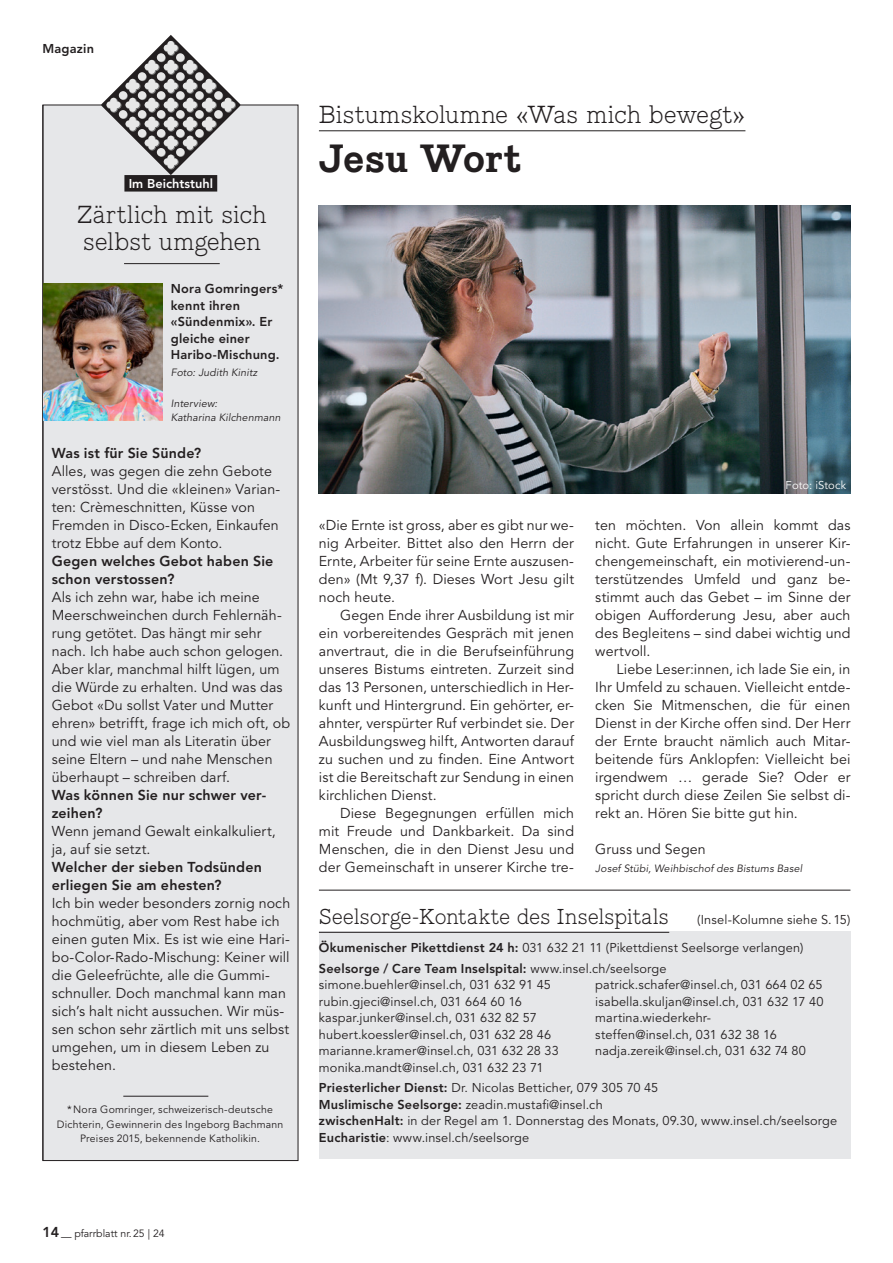
<style>
.page{position:relative;width:893px;height:1263px;background:#fff}
.page>*{position:absolute;margin:0;border:0;box-sizing:border-box;transform-origin:0 0}
.t1{font:700 37.5px "Piek";letter-spacing:-.015em;color:#231f20}
.t2{font:300 24px/27px "Piek";letter-spacing:-.015em;color:#231f20}
.t3{font:300 21px "Piek";letter-spacing:-.01em;color:#231f20}
.t4{font:14.25px/18px "Avenir LT Std";letter-spacing:.01em;color:#231f20;text-align:justify}
.t5{font:800 14.25px/18px "Avenir LT Std";letter-spacing:.015em;color:#231f20}
.t6{font:12.75px/16.5px "Avenir LT Std";letter-spacing:.01em;color:#231f20}
.t7{font:800 12.75px/16.5px "Avenir LT Std";letter-spacing:.015em;color:#231f20}
.t8{font:800 12.75px "Avenir LT Std";color:#fff}
.t9{font:11.25px "Avenir LT Std";letter-spacing:.01em;color:#fff}
.t10{font:10.5px/14.2px "Avenir LT Std";letter-spacing:.02em;color:#231f20;text-align:center}
.t11{font:italic 10.5px/13.5px "Avenir LT Std";letter-spacing:.015em;color:#231f20}
.t12{font:10.5px "Avenir LT Std";color:#231f20}
.s1{font-weight:800}
.s2{font-weight:800;font-size:14.25px}
</style>
<div class="page">
<hr style="left:319px;top:130px;width:426px;height:1px;background:#231f20">
<hr style="left:319px;top:890px;width:531px;height:1px;background:#231f20">
<img style="left:319px;top:206px;width:531px;height:288px">
<div style="left:319px;top:932px;width:531px;height:227px;background:#e6e7e9"></div>
<hr style="left:319px;top:932px;width:350px;height:1px;background:#231f20">
<div style="left:43px;top:105px;width:255px;height:1055px;background:#e6e7e9"></div>
<hr style="left:43px;top:105px;width:1px;height:1055px;background:#231f20">
<div style="left:124px;top:175px;width:93px;height:17px;background:#231f20"></div>
<hr style="left:123px;top:1096px;width:85px;height:1px;background:#231f20">
<hr style="left:124px;top:263px;width:96px;height:1px;background:#231f20">
<img style="left:43px;top:283px;width:119px;height:138px">
<svg style="left:101px;top:35px;width:140px;height:140px"></svg>
<p class="t7" style="left:43px;top:41px;width:53px">Magazin</p>
<p class="t8" style="left:129px;top:176px;width:86px">Im Beichtstuhl</p>
<h2 class="t2" style="left:77px;top:202px;width:191px">Zärtlich mit sich selbst umgehen</h2>
<p class="t7" style="left:171px;top:281px;width:114px">Nora Gomringers* kennt ihren «Sündenmix». Er gleiche einer<br>Haribo-Mischung.</p>
<p class="t11" style="left:171px;top:366px;width:88px">Foto: Judith Kinitz</p>
<p class="t11" style="left:171px;top:397px;width:111px">Interview:<br>Katharina Kilchenmann</p>
<p class="t5" style="left:52px;top:444px;width:151px">Was ist für Sie Sünde?</p>
<p class="t4" style="left:52px;top:462px;width:230px;text-align:left">Alles, was gegen die zehn Gebote verstösst. Und die «kleinen» Varian&shy;ten: Crèmeschnitten, Küsse von<br>Fremden in Disco-Ecken, Einkaufen trotz Ebbe auf dem Konto.</p>
<p class="t5" style="left:52px;top:552px;width:223px">Gegen welches Gebot haben Sie schon verstossen?</p>
<p class="t4" style="left:52px;top:588px;width:240px;text-align:left">Als ich zehn war, habe ich meine Meerschweinchen durch Fehlernäh&shy;rung getötet. Das hängt mir sehr nach. Ich habe auch schon gelogen.<br>Aber klar, manchmal hilft lügen, um die Würde zu erhalten. Und was das Gebot «Du sollst Vater und Mutter ehren» betrifft, frage ich mich oft, ob und wie viel man als Literatin über seine Eltern – und nahe Menschen überhaupt – schreiben darf.</p>
<p class="t5" style="left:52px;top:786px;width:216px">Was können Sie nur schwer ver&shy;zeihen?</p>
<p class="t4" style="left:52px;top:822px;width:226px">Wenn jemand Gewalt einkalkuliert, ja, auf sie setzt.</p>
<p class="t5" style="left:52px;top:858px;width:212px">Welcher der sieben Todsünden erliegen Sie am ehesten?</p>
<p class="t4" style="left:52px;top:894px;width:240px;text-align:left">Ich bin weder besonders zornig noch hochmütig, aber vom Rest habe ich einen guten Mix. Es ist wie eine Hari&shy;bo-Color-Rado-Mischung: Keiner will die Geleefrüchte, alle die Gummi&shy;schnuller. Doch manchmal kann man sich’s halt nicht aussuchen. Wir müs&shy;sen schon sehr zärtlich mit uns selbst umgehen, um in diesem Leben zu bestehen.</p>
<p class="t10" style="left:57px;top:1103px;width:228px">*Nora Gomringer, schweizerisch-deutsche<br>Dichterin, Gewinnerin des Ingeborg Bachmann<br>Preises 2015, bekennende Katholikin.</p>
<h2 class="t2" style="left:319px;top:101px;width:428px">Bistumskolumne «Was mich bewegt»</h2>
<h1 class="t1" style="left:319px;top:136px;width:204px">Jesu Wort</h1>
<p class="t9" style="left:786px;top:478px;width:62px">Foto: iStock</p>
<p class="t4" style="left:319px;top:516px;width:257px">«Die Ernte ist gross, aber es gibt nur we&shy;nig Arbeiter. Bittet also den Herrn der Ernte, Arbeiter für seine Ernte auszusen&shy;den» (Mt 9,37 f). Dieses Wort Jesu gilt noch heute.</p>
<p class="t4" style="left:319px;top:606px;width:257px;text-indent:21px">Gegen Ende ihrer Ausbildung ist mir ein vorbereitendes Gespräch mit jenen anvertraut, die in die Berufseinführung unseres Bistums eintreten. Zurzeit sind das 13 Personen, unterschiedlich in Her&shy;kunft und Hintergrund. Ein gehörter, er&shy;ahnter, verspürter Ruf verbindet sie. Der Ausbildungsweg hilft, Antworten darauf zu suchen und zu finden. Eine Antwort ist die Bereitschaft zur Sendung in einen kirchlichen Dienst.</p>
<p class="t4" style="left:319px;top:804px;width:257px;text-indent:21px">Diese Begegnungen erfüllen mich mit Freude und Dankbarkeit. Da sind Menschen, die in den Dienst Jesu und der Gemeinschaft in unserer Kirche tre-</p>
<p class="t4" style="left:595px;top:516px;width:257px">ten möchten. Von allein kommt das nicht. Gute Erfahrungen in unserer Kir&shy;chengemeinschaft, ein motivierend-un&shy;terstützendes Umfeld und ganz be&shy;stimmt auch das Gebet – im Sinne der obigen Aufforderung Jesu, aber auch des Begleitens – sind dabei wichtig und wertvoll.</p>
<p class="t4" style="left:595px;top:660px;width:257px;text-indent:21px">Liebe Leser:innen, ich lade Sie ein, in Ihr Umfeld zu schauen. Vielleicht entde&shy;cken Sie Mitmenschen, die für einen Dienst in der Kirche offen sind. Der Herr der Ernte braucht nämlich auch Mitar&shy;beitende fürs Anklopfen: Vielleicht bei irgendwem … gerade Sie? Oder er spricht durch diese Zeilen Sie selbst di&shy;rekt an. Hören Sie bitte gut hin.</p>
<p class="t4" style="left:595px;top:840px;width:112px">Gruss und Segen</p>
<p class="t11" style="left:595px;top:862px;width:209px">Josef Stübi, Weihbischof des Bistums Basel</p>
<h3 class="t3" style="left:319px;top:904px;width:352px">Seelsorge-Kontakte des Inselspitals</h3>
<p class="t6" style="left:697px;top:912px;width:155px">(Insel-Kolumne siehe S.15)</p>
<p class="t6" style="left:319px;top:937px;width:486px;line-height:20.7px"><span class="s1">Ökumenischer Pikettdienst 24 h:</span> 031 632 21 11 (Pikettdienst Seelsorge verlangen)<br><span class="s1">Seelsorge / Care Team Inselspital:</span> www.insel.ch/seelsorge</p>
<p class="t6" style="left:319px;top:977px;width:241px">simone.buehler@insel.ch, 031 632 91 45 rubin.gjeci@insel.ch, 031 664 60 16 kaspar.junker@insel.ch, 031 632 82 57 hubert.koessler@insel.ch, 031 632 28 46 marianne.kramer@insel.ch, 031 632 28 33 monika.mandt@insel.ch, 031 632 23 71</p>
<p class="t6" style="left:595px;top:977px;width:230px">patrick.schafer@insel.ch, 031 664 02 65 isabella.skuljan@insel.ch, 031 632 17 40 martina.wiederkehr-<br>steffen@insel.ch, 031 632 38 16 nadja.zereik@insel.ch, 031 632 74 80</p>
<p class="t6" style="left:319px;top:1080px;width:520px"><span class="s1">Priesterlicher Dienst:</span> Dr. Nicolas Betticher, 079 305 70 45<br><span class="s1">Muslimische Seelsorge:</span> zeadin.mustafi@insel.ch<br><span class="s1">zwischenHalt:</span> in der Regel am 1. Donnerstag des Monats, 09.30, www.insel.ch/seelsorge <span class="s1">Eucharistie</span>: www.insel.ch/seelsorge</p>
<p class="t12" style="left:43px;top:1228px;width:124px"><span class="s2">14</span> — pfarrblatt nr.25 | 24</p>
</div>
